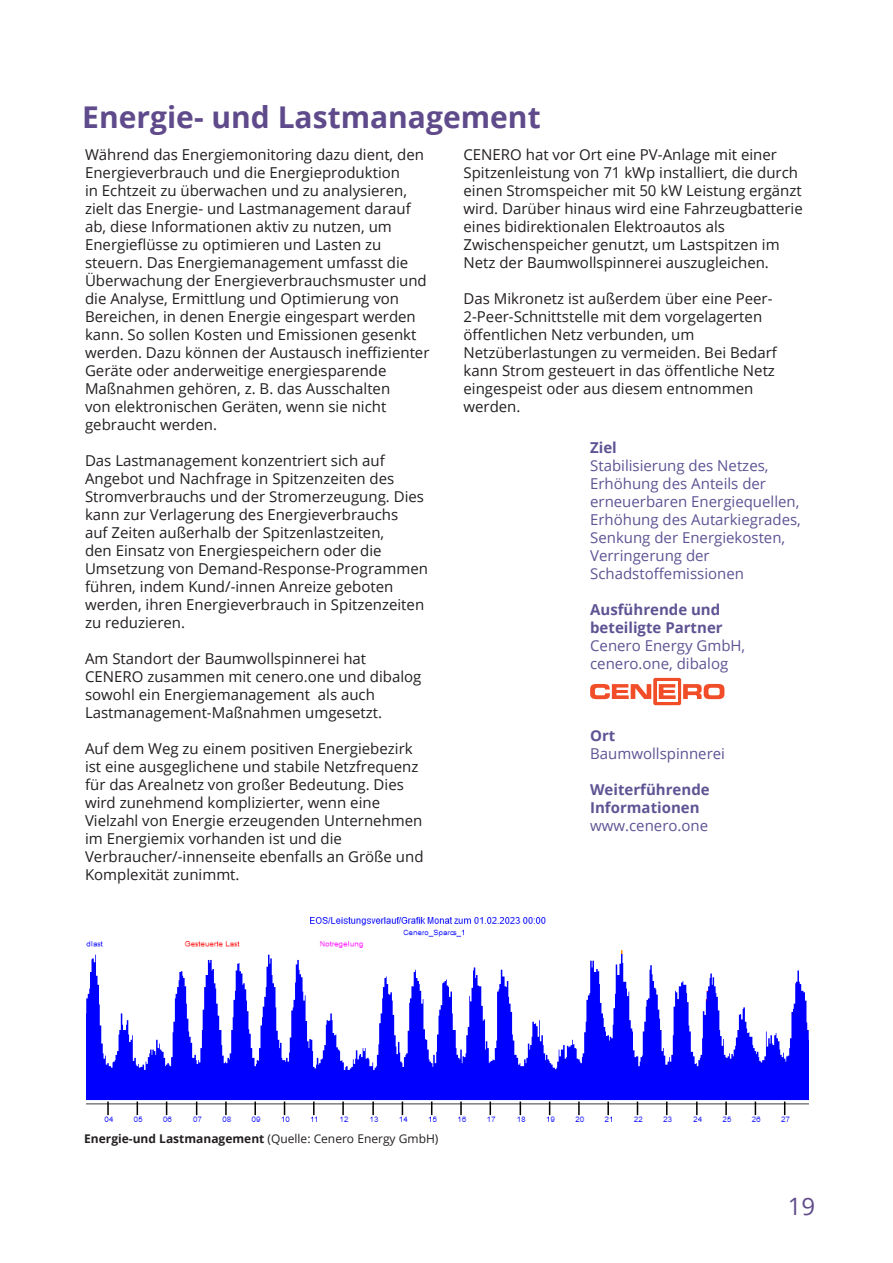
<style>
.page{position:relative;width:893px;height:1263px;background:#fff}
.page>*{position:absolute;margin:0;border:0;box-sizing:border-box;transform-origin:0 0}
.SP_Title_H2{font:700 30px "Open Sans";color:#5f4b8b}
.t1{font:24px "Open Sans";color:#5f4b8b}
.SP_Basic_Text{font:15px/18px "Open Sans";color:#231f20}
.SP_Title_H2-2{font:15px/18px "Open Sans";color:#5e5494}
.SP_Title_H2-3{font:700 15px "Open Sans";color:#5e5494}
.SP_Image_Description{font:700 12px "Open Sans";color:#231f20}
.s1{font-weight:400}
</style>
<div class="page">
<img style="left:86px;top:917px;width:722px;height:205px">
<svg style="left:590px;top:684px;width:61px;height:15px"></svg>
<div style="left:653px;top:678px;width:28px;height:27px;background:#f04d28;border-radius:2px"></div>
<div style="left:657px;top:681px;width:21px;height:21px;background:#fff"></div>
<svg style="left:659px;top:684px;width:17px;height:15px"></svg>
<svg style="left:683px;top:684px;width:41px;height:15px"></svg>
<p class="SP_Title_H2" style="left:82px;top:95px;width:460px">Energie- und Lastmanagement</p>
<p class="SP_Basic_Text" style="left:85px;top:145px;width:346px">Während das Energiemonitoring dazu dient, den Energieverbrauch und die Energieproduktion<br>in Echtzeit zu überwachen und zu analysieren, zielt das Energie- und Lastmanagement darauf ab, diese Informationen aktiv zu nutzen, um Energieflüsse zu optimieren und Lasten zu steuern. Das Energiemanagement umfasst die Überwachung der Energieverbrauchsmuster und die Analyse, Ermittlung und Optimierung von Bereichen, in denen Energie eingespart werden kann. So sollen Kosten und Emissionen gesenkt werden. Dazu können der Austausch ineffizienter Geräte oder anderweitige energiesparende Maßnahmen gehören, z. B. das Ausschalten<br>von elektronischen Geräten, wenn sie nicht gebraucht werden.</p>
<p class="SP_Basic_Text" style="left:85px;top:451px;width:344px">Das Lastmanagement konzentriert sich auf Angebot und Nachfrage in Spitzenzeiten des Stromverbrauchs und der Stromerzeugung. Dies kann zur Verlagerung des Energieverbrauchs<br>auf Zeiten außerhalb der Spitzenlastzeiten,<br>den Einsatz von Energiespeichern oder die Umsetzung von Demand-Response-Programmen führen, indem Kund/-innen Anreize geboten werden, ihren Energieverbrauch in Spitzenzeiten zu reduzieren.</p>
<p class="SP_Basic_Text" style="left:85px;top:649px;width:283px">Am Standort der Baumwollspinnerei hat</p>
<p class="SP_Basic_Text" style="left:85px;top:667px;width:338px">CENERO zusammen mit cenero.one und dibalog sowohl ein Energiemanagement als auch<br>Lastmanagement-Maßnahmen umgesetzt.</p>
<p class="SP_Basic_Text" style="left:85px;top:739px;width:340px">Auf dem Weg zu einem positiven Energiebezirk ist eine ausgeglichene und stabile Netzfrequenz für das Arealnetz von großer Bedeutung. Dies wird zunehmend komplizierter, wenn eine Vielzahl von Energie erzeugenden Unternehmen im Energiemix vorhanden ist und die Verbraucher/-innenseite ebenfalls an Größe und Komplexität zunimmt.</p>
<p class="SP_Basic_Text" style="left:463px;top:145px;width:341px">CENERO hat vor Ort eine PV-Anlage mit einer Spitzenleistung von 71 kWp installiert, die durch einen Stromspeicher mit 50 kW Leistung ergänzt wird. Darüber hinaus wird eine Fahrzeugbatterie eines bidirektionalen Elektroautos als Zwischenspeicher genutzt, um Lastspitzen im Netz der Baumwollspinnerei auszugleichen.</p>
<p class="SP_Basic_Text" style="left:463px;top:289px;width:315px">Das Mikronetz ist außerdem über eine Peer-2-Peer-Schnittstelle mit dem vorgelagerten öffentlichen Netz verbunden, um Netzüberlastungen zu vermeiden. Bei Bedarf kann Strom gesteuert in das öffentliche Netz eingespeist oder aus diesem entnommen werden.</p>
<p class="SP_Title_H2-3" style="left:590px;top:437px;width:28px">Ziel</p>
<p class="SP_Title_H2-2" style="left:590px;top:456px;width:212px">Stabilisierung des Netzes,<br>Erhöhung des Anteils der erneuerbaren Energiequellen,<br>Erhöhung des Autarkiegrades,<br>Senkung der Energiekosten,<br>Verringerung der<br>Schadstoffemissionen</p>
<p class="SP_Title_H2-3" style="left:590px;top:599px;width:132px">Ausführende und</p>
<p class="SP_Title_H2-3" style="left:590px;top:617px;width:134px">beteiligte Partner</p>
<p class="SP_Title_H2-2" style="left:590px;top:636px;width:157px">Cenero Energy GmbH,</p>
<p class="SP_Title_H2-2" style="left:590px;top:654px;width:140px">cenero.one, dibalog</p>
<p class="SP_Title_H2-3" style="left:590px;top:725px;width:27px">Ort</p>
<p class="SP_Title_H2-2" style="left:590px;top:744px;width:136px">Baumwollspinnerei</p>
<p class="SP_Title_H2-3" style="left:590px;top:779px;width:121px">Weiterführende</p>
<p class="SP_Title_H2-3" style="left:590px;top:797px;width:111px">Informationen</p>
<p class="SP_Title_H2-2" style="left:590px;top:816px;width:120px">www.cenero.one</p>
<p class="SP_Image_Description" style="left:84px;top:1130px;width:356px">Energie-und Lastmanagement <span class="s1">(Quelle: Cenero Energy GmbH)</span></p>
<h2 class="t1" style="left:788px;top:1190px;width:29px">19</h2>
</div>
